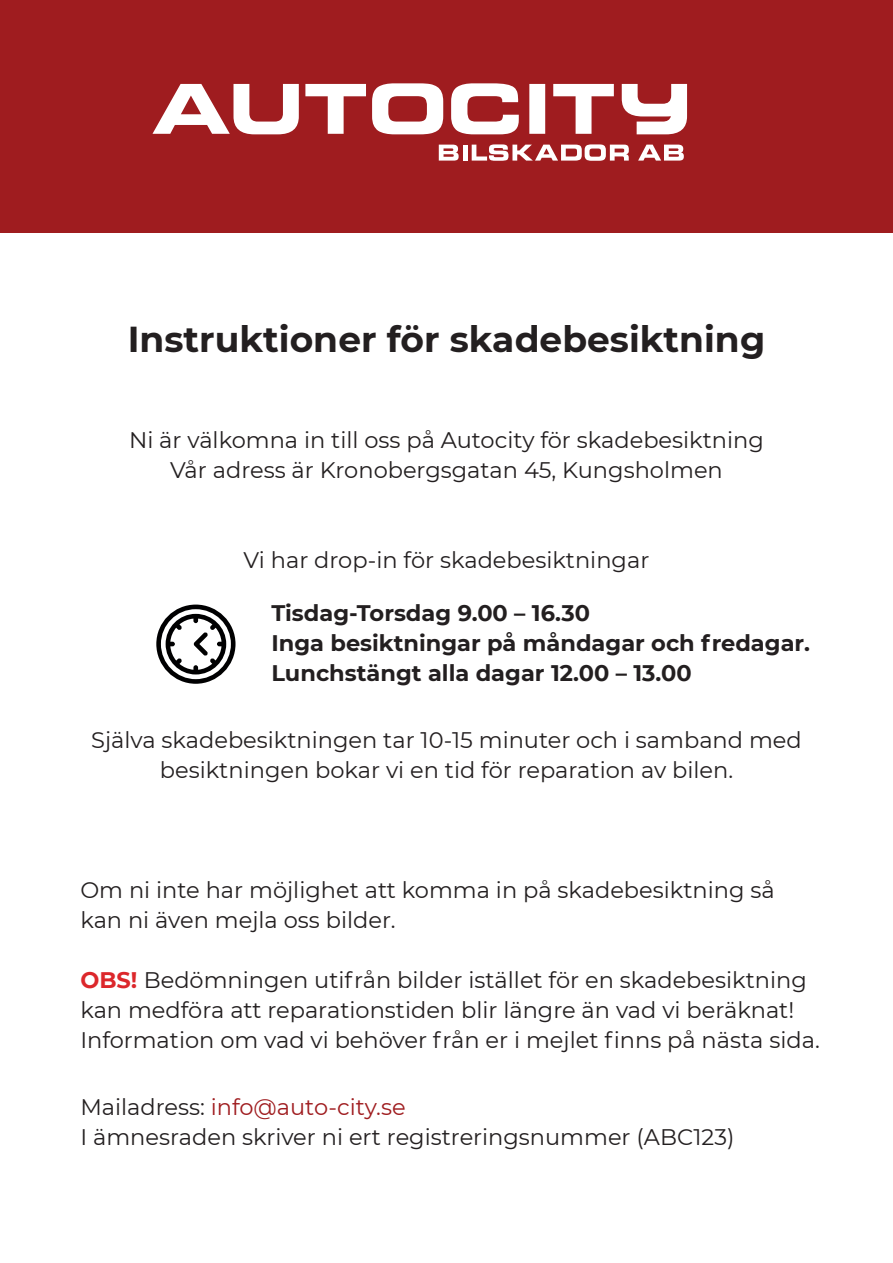
<style>
.page{position:relative;width:893px;height:1263px;background:#fff}
.page>*{position:absolute;margin:0;border:0;box-sizing:border-box;transform-origin:0 0}
.t1{font:700 36px "Montserrat";color:#231f20}
.t2{font:22.5px/30px "Montserrat";color:#231f20}
.t3{font:700 22.5px/30px "Montserrat";color:#231f20}
.s1{font-weight:700;color:#dc272b}
.s2{color:#9f1c1f}
</style>
<div class="page">
<div style="left:0;top:0;width:893px;height:232px;background:#9f1c1f"></div>
<svg style="left:152px;top:83px;width:535px;height:51px"></svg>
<svg style="left:439px;top:145px;width:20px;height:16px"></svg>
<div style="left:463px;top:145px;width:5px;height:16px;background:#fff"></div>
<svg style="left:472px;top:144px;width:157px;height:17px"></svg>
<svg style="left:638px;top:145px;width:46px;height:16px"></svg>
<svg style="left:156px;top:605px;width:80px;height:79px"></svg>
<h1 class="t1" style="left:128px;top:313px;width:639px">Instruktioner för skadebesiktning</h1>
<p class="t2" style="left:129px;top:424px;width:636px;text-align:center">Ni är välkomna in till oss på Autocity för skadebesiktning<br>Vår adress är Kronobergsgatan 45, Kungsholmen</p>
<p class="t2" style="left:244px;top:544px;width:407px">Vi har drop-in för skadebesiktningar</p>
<p class="t3" style="left:271px;top:597px;width:540px">Tisdag-Torsdag 9.00 – 16.30<br>Inga besiktningar på måndagar och fredagar.<br>Lunchstängt alla dagar 12.00 – 13.00</p>
<p class="t2" style="left:91px;top:724px;width:712px;text-align:center">Själva skadebesiktningen tar 10-15 minuter och i samband med besiktningen bokar vi en tid för reparation av bilen.</p>
<p class="t2" style="left:80px;top:874px;width:696px">Om ni inte har möjlighet att komma in på skadebesiktning så kan ni även mejla oss bilder.</p>
<p class="t2" style="left:80px;top:964px;width:741px"><span class="s1">OBS!</span> Bedömningen utifrån bilder istället för en skadebesiktning kan medföra att reparationstiden blir längre än vad vi beräknat!<br>Information om vad vi behöver från er i mejlet finns på nästa sida.</p>
<p class="t2" style="left:80px;top:1091px;width:656px">Mailadress: <span class="s2">info@auto-city.se<br></span>I ämnesraden skriver ni ert registreringsnummer (ABC123)</p>
</div>
